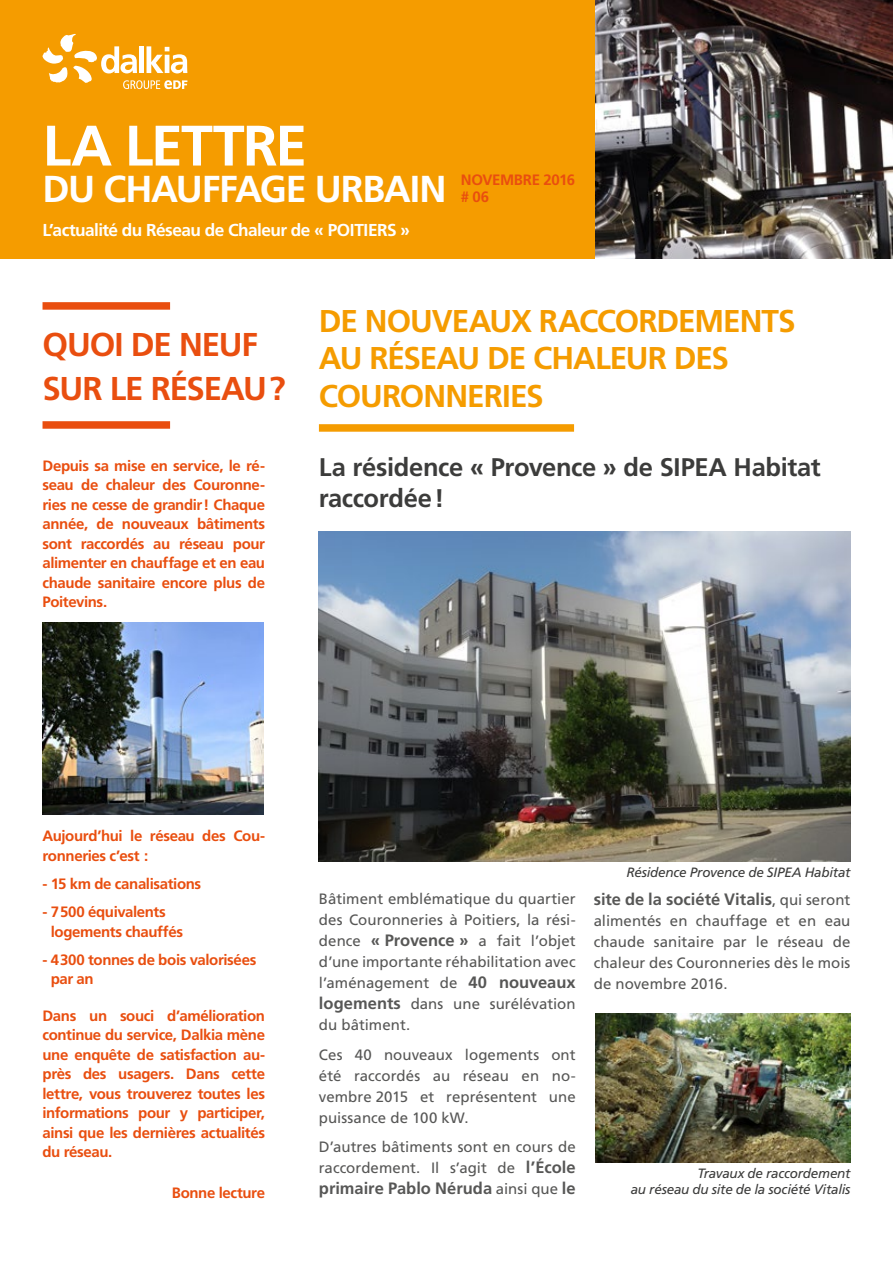
<style>
.page{position:relative;width:893px;height:1263px;background:#fff}
.page>*{position:absolute;margin:0;border:0;box-sizing:border-box;transform-origin:0 0}
.t1{font:700 57px "Frutiger";letter-spacing:-.03em;color:#fff}
.t2{font:700 37.5px "Frutiger";letter-spacing:-.035em;color:#fff}
.t3{font:700 33px/43.5px "Frutiger";letter-spacing:-.035em;color:#e94e0f}
.t4{font:700 31.5px/37.8px "Frutiger";letter-spacing:-.035em;color:#f59c00}
.t5{font:700 25.5px/30.6px "Frutiger";letter-spacing:-.015em;color:#3c3c3b}
.t6{font:700 17.25px "Frutiger";letter-spacing:-.03em;color:#fff}
.t7{font:700 16.5px "Frutiger";color:#575756}
.t8{font:700 15px/19.5px "Frutiger";letter-spacing:-.025em;color:#e94e0f}
.t9{font:15px/21px "Frutiger";letter-spacing:.005em;color:#575756;text-align:justify}
.t10{font:italic 13.5px/16.2px "Frutiger";letter-spacing:-.015em;color:#3c3c3b;text-align:right}
.s1{font-weight:700;font-size:16.5px}
.s2{font-weight:400;font-size:15px}
</style>
<div class="page">
<div style="left:0;top:0;width:595px;height:96px;background:#f59c00"></div>
<div style="left:0;top:89px;width:595px;height:170px;background:#f59c00"></div>
<div style="left:43px;top:302px;width:127px;height:8px;background:#e94e0f"></div>
<div style="left:43px;top:421px;width:127px;height:8px;background:#e94e0f"></div>
<div style="left:319px;top:424px;width:255px;height:8px;background:#f59c00"></div>
<img style="left:319px;top:531px;width:531px;height:330px">
<img style="left:595px;top:0;width:298px;height:259px">
<svg style="left:43px;top:34px;width:144px;height:55px"></svg>
<img style="left:595px;top:1013px;width:255px;height:149px">
<img style="left:43px;top:623px;width:221px;height:191px">
<h1 class="t1" style="left:43px;top:112px;width:266px">LA LETTRE</h1>
<h2 class="t2" style="left:43px;top:166px;width:405px">DU CHAUFFAGE URBAIN</h2>
<p class="t6" style="left:43px;top:219px;width:369px">L’actualité du Réseau de Chaleur de « POITIERS »</p>
<p class="t8" style="left:461px;top:172px;width:116px;line-height:16.5px">NOVEMBRE 2016 # 06</p>
<h3 class="t3" style="left:43px;top:323px;width:245px">QUOI DE NEUF<br>SUR LE RÉSEAU?</h3>
<p class="t8" style="left:43px;top:456px;width:224px;text-align:justify">Depuis sa mise en service, le ré&shy;seau de chaleur des Couronne&shy;ries ne cesse de grandir! Chaque année, de nouveaux bâtiments sont raccordés au réseau pour alimenter en chauffage et en eau chaude sanitaire encore plus de Poitevins.</p>
<h3 class="t4" style="left:319px;top:302px;width:478px">DE NOUVEAUX RACCORDEMENTS<br>AU RÉSEAU DE CHALEUR DES<br>COURONNERIES</h3>
<h3 class="t5" style="left:319px;top:452px;width:503px">La résidence « Provence » de SIPEA Habitat raccordée!</h3>
<p class="t8" style="left:43px;top:827px;width:224px">Aujourd’hui le réseau des Cou&shy;ronneries c’est :</p>
<p class="t8" style="left:43px;top:874px;width:160px">- 15 km de canalisations</p>
<p class="t8" style="left:51px;top:902px;width:134px;text-indent:-8px">- 7500 équivalents logements chauffés</p>
<p class="t8" style="left:51px;top:950px;width:207px;text-indent:-8px">- 4300 tonnes de bois valorisées par an</p>
<p class="t8" style="left:43px;top:1006px;width:224px;text-align:justify">Dans un souci d’amélioration continue du service, Dalkia mène une enquête de satisfaction au&shy;près des usagers. Dans cette lettre, vous trouverez toutes les informations pour y participer, ainsi que les dernières actualités du réseau.</p>
<p class="t8" style="left:172px;top:1183px;width:95px">Bonne lecture</p>
<p class="t9" style="left:319px;top:889px;width:258px">Bâtiment emblématique du quartier des Couronneries à Poitiers, la rési&shy;dence <span class="s1">« Provence »</span> a fait l’objet d’une importante réhabilitation avec l’aménagement de <span class="s1">40 nouveaux logements</span> dans une surélévation du bâtiment.</p>
<p class="t9" style="left:319px;top:1044px;width:258px">Ces 40 nouveaux logements ont été raccordés au réseau en no&shy;vembre 2015 et représentent une puissance de 100 kW.</p>
<p class="t9" style="left:319px;top:1137px;width:258px">D’autres bâtiments sont en cours de raccordement. Il s’agit de <span class="s1">l’École</span></p>
<p class="t7" style="left:319px;top:1179px;width:258px">primaire Pablo Néruda <span class="s2">ainsi que</span> le</p>
<p class="t10" style="left:627px;top:864px;width:225px">Résidence Provence de SIPEA Habitat</p>
<p class="t7" style="left:594px;top:890px;width:258px">site de la société Vitalis<span class="s2">, qui seront</span></p>
<p class="t9" style="left:594px;top:911px;width:258px">alimentés en chauffage et en eau chaude sanitaire par le réseau de chaleur des Couronneries dès le mois de novembre 2016.</p>
<p class="t10" style="left:631px;top:1165px;width:221px">Travaux de raccordement<br>au réseau du site de la société Vitalis</p>
</div>
